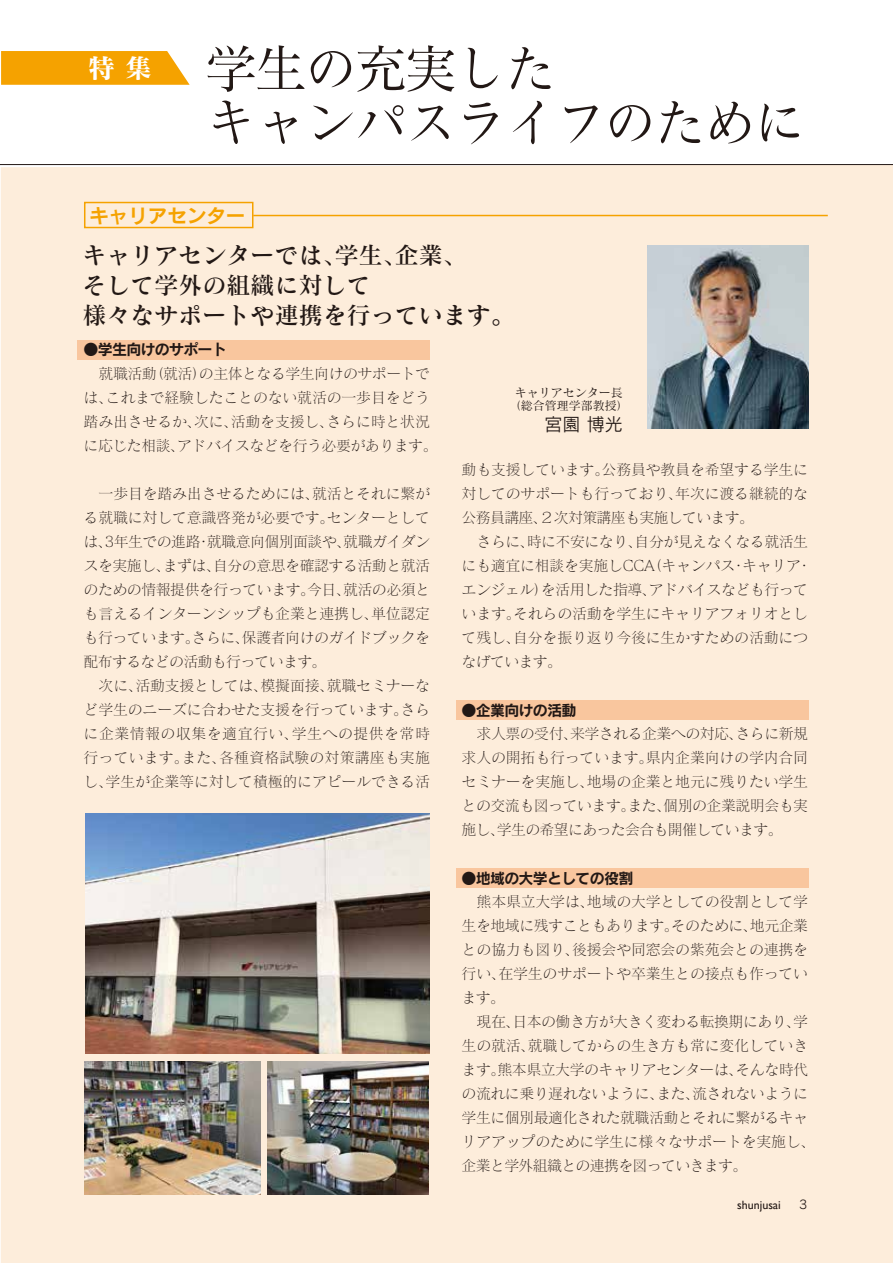
<style>
.page{position:relative;width:893px;height:1263px;background:#fff}
.page>*{position:absolute;margin:0;border:0;box-sizing:border-box;transform-origin:0 0}
.t1{font:52.5px/54px "Matisse V Pro M";letter-spacing:-.05em;color:#221815}
.t2{font:27px "Matisse Pro B";color:#fff}
.t3{font:24px/30px "Matisse Pro DB";color:#221815}
.t4{font:19.5px "Rodin Pro B";color:#f5a200}
.t5{font:18px "Rodin Pro M";color:#221815}
.t6{font:15px/24px "Matisse Pro L";letter-spacing:-.035em;color:#221815;text-align:justify}
.t7{font:15px "Rodin Pro B";letter-spacing:-.05em;color:#221815}
.t8{font:12px/13.5px "Matisse Pro M";color:#221815;text-align:center}
.t9{font:12px "Gill Sans";color:#221815}
.t10{font:12px "Rodin Pro M";color:#221815}
</style>
<div class="page">
<div style="left:1px;top:165px;width:892px;height:1098px;background:#fdeddb"></div>
<div style="left:456px;top:700px;width:352px;height:20px;background:#f9c69e"></div>
<div style="left:456px;top:868px;width:352px;height:19px;background:#f9c69e"></div>
<hr style="left:0;top:164px;width:893px;height:1px;background:#221815">
<svg style="left:1px;top:51px;width:189px;height:34px;background:#f5a811"></svg>
<img style="left:647px;top:245px;width:162px;height:184px">
<hr style="left:253px;top:215px;width:575px;height:1px;background:#f5a200">
<div style="left:77px;top:340px;width:352px;height:19px;background:#f9c69e"></div>
<div style="left:84px;top:202px;width:169px;height:26px;border:2px solid #f5a200"></div>
<img style="left:85px;top:814px;width:344px;height:239px">
<img style="left:85px;top:1061px;width:175px;height:134px">
<img style="left:267px;top:1061px;width:161px;height:134px">
<h2 class="t2" style="left:88px;top:50px;width:66px">特 集</h2>
<h1 class="t1" style="left:205px;top:40px;width:603px">学生の充実した<br>キャンパスライフのために</h1>
<h3 class="t4" style="left:89px;top:203px;width:157px">キャリアセンター</h3>
<h3 class="t3" style="left:83px;top:239px;width:434px">キャリアセンターでは、学生、企業、<br>そして学外の組織に対して<br>様々なサポートや連携を行っています。</h3>
<p class="t7" style="left:84px;top:340px;width:145px">●学生向けのサポート</p>
<p class="t6" style="left:84px;top:361px;width:356px;text-align:center">就職活動（就活）の主体となる学生向けのサポートで<br>は、これまで経験したことのない就活の一歩目をどう踏み出させるか、次に、活動を支援し、さらに時と状況に応じた相談、アドバイスなどを行う必要があります。</p>
<p class="t6" style="left:84px;top:481px;width:348px;text-indent:15px">一歩目を踏み出させるためには、就活とそれに繋がる就職に対して意識啓発が必要です。センターとしては、3年生での進路・就職意向個別面談や、就職ガイダンスを実施し、まずは、自分の意思を確認する活動と就活のための情報提供を行っています。今日、就活の必須とも言えるインターンシップも企業と連携し、単位認定も行っています。さらに、保護者向けのガイドブックを配布するなどの活動も行っています。</p>
<p class="t6" style="left:84px;top:673px;width:348px;text-indent:15px">次に、活動支援としては、模擬面接、就職セミナーなど学生のニーズに合わせた支援を行っています。さらに企業情報の収集を適宜行い、学生への提供を常時行っています。また、各種資格試験の対策講座も実施し、学生が企業等に対して積極的にアピールできる活</p>
<p class="t8" style="left:509px;top:385px;width:121px">キャリアセンター長（総合管理学部教授）</p>
<p class="t5" style="left:545px;top:413px;width:80px">宮園 博光</p>
<p class="t6" style="left:462px;top:457px;width:348px">動も支援しています。公務員や教員を希望する学生に対してのサポートも行っており、年次に渡る継続的な公務員講座、２次対策講座も実施しています。</p>
<p class="t6" style="left:462px;top:529px;width:352px;text-align:left;text-indent:15px">さらに、時に不安になり、自分が見えなくなる就活生にも適宜に相談を実施しCCA（キャンパス・キャリア・エンジェル）を活用した指導、アドバイスなども行っています。それらの活動を学生にキャリアフォリオとして残し、自分を振り返り今後に生かすための活動につなげています。</p>
<p class="t7" style="left:462px;top:700px;width:116px">●企業向けの活動</p>
<p class="t6" style="left:462px;top:721px;width:348px;text-indent:15px">求人票の受付、来学される企業への対応、さらに新規求人の開拓も行っています。県内企業向けの学内合同セミナーを実施し、地場の企業と地元に残りたい学生との交流も図っています。また、個別の企業説明会も実施し、学生の希望にあった会合も開催しています。</p>
<p class="t7" style="left:462px;top:868px;width:173px">●地域の大学としての役割</p>
<p class="t6" style="left:462px;top:889px;width:348px;text-indent:15px">熊本県立大学は、地域の大学としての役割として学生を地域に残すこともあります。そのために、地元企業との協力も図り、後援会や同窓会の紫苑会との連携を行い、在学生のサポートや卒業生との接点も作っています。</p>
<p class="t6" style="left:462px;top:1009px;width:356px;text-align:left;text-indent:15px">現在、日本の働き方が大きく変わる転換期にあり、学生の就活、就職してからの生き方も常に変化していきます。熊本県立大学のキャリアセンターは、そんな時代の流れに乗り遅れないように、また、流されないように学生に個別最適化された就職活動とそれに繋がるキャリアアップのために学生に様々なサポートを実施し、企業と学外組織との連携を図っていきます。</p>
<p class="t9" style="left:737px;top:1198px;width:45px">shunjusai</p>
<p class="t10" style="left:799px;top:1196px;width:10px">3</p>
</div>
